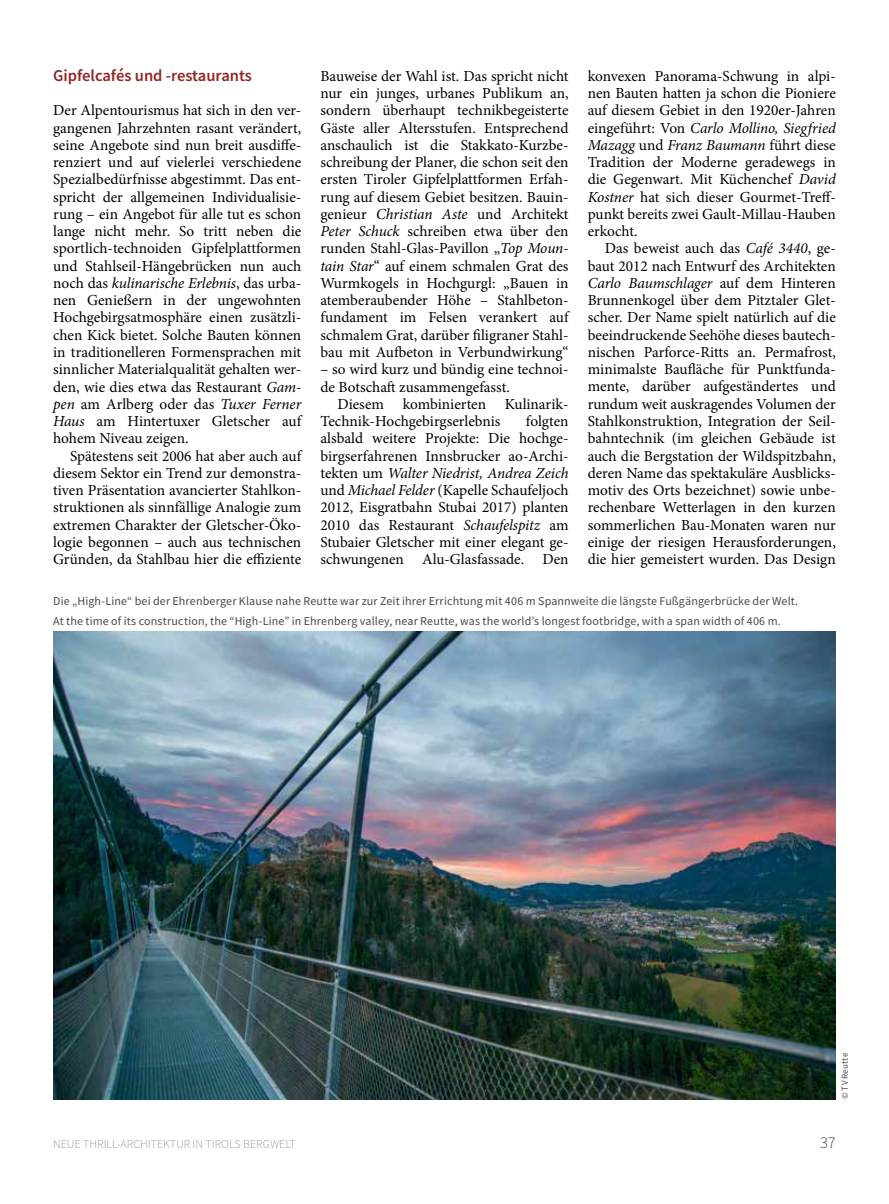
<style>
.page{position:relative;width:889px;height:1204px;background:#fff}
.page>*{position:absolute;margin:0;border:0;box-sizing:border-box;transform-origin:0 0}
.t1{font:600 16.5px "Source Sans Pro";color:#8f2724}
.t2{font:300 16.5px "Source Sans Pro";color:#494948}
.t3{font:15.3px/17.2px "Minion Pro";color:#000;text-align:justify}
.t4{font:12px/20.7px "Source Sans Pro";letter-spacing:.01em;color:#494948}
.t5{font:300 12px "Source Sans Pro";color:#9c9d9d}
.t6{font:9px "Source Sans Pro";letter-spacing:.025em;color:#494948}
.s1{font-style:italic}
</style>
<div class="page">
<img style="left:53px;top:631px;width:783px;height:468px">
<p class="t1" style="left:53px;top:65px;width:200px">Gipfelcafés und -restaurants</p>
<p class="t3" style="left:53px;top:102px;width:250px">Der Alpentourismus hat sich in den ver&shy;gangenen Jahrzehnten rasant verändert, seine Angebote sind nun breit ausdiffe&shy;renziert und auf vielerlei verschiedene Spezialbedürfnisse abgestimmt. Das ent&shy;spricht der allgemeinen Individualisie&shy;rung – ein Angebot für alle tut es schon lange nicht mehr. So tritt neben die sportlich-technoiden Gipfelplattformen und Stahlseil-Hängebrücken nun auch noch das <span class="s1">kulinarische Erlebnis</span>, das urba&shy;nen Genießern in der ungewohnten Hochgebirgsatmosphäre einen zusätzli&shy;chen Kick bietet. Solche Bauten können in traditionelleren Formensprachen mit sinnlicher Materialqualität gehalten wer&shy;den, wie dies etwa das Restaurant <span class="s1">Gam&shy;pen</span> am Arlberg oder das <span class="s1">Tuxer Ferner Haus</span> am Hintertuxer Gletscher auf hohem Niveau zeigen.</p>
<p class="t3" style="left:53px;top:447px;width:250px;text-indent:17px">Spätestens seit 2006 hat aber auch auf diesem Sektor ein Trend zur demonstra&shy;tiven Präsentation avancierter Stahlkon&shy;struktionen als sinnfällige Analogie zum extremen Charakter der Gletscher-Öko&shy;logie begonnen – auch aus technischen Gründen, da Stahlbau hier die effiziente</p>
<p class="t3" style="left:320px;top:67px;width:250px">Bauweise der Wahl ist. Das spricht nicht nur ein junges, urbanes Publikum an, sondern überhaupt technikbegeisterte Gäste aller Altersstufen. Entsprechend anschaulich ist die Stakkato-Kurzbe&shy;schreibung der Planer, die schon seit den ersten Tiroler Gipfelplattformen Erfah&shy;rung auf diesem Gebiet besitzen. Bauin&shy;genieur <span class="s1">Christian Aste</span> und Architekt <span class="s1">Peter Schuck</span> schreiben etwa über den runden Stahl-Glas-Pavillon „<span class="s1">Top Moun&shy;tain Star</span>“ auf einem schmalen Grat des Wurmkogels in Hochgurgl: „Bauen in atemberaubender Höhe – Stahlbeton&shy;fundament im Felsen verankert auf schmalem Grat, darüber filigraner Stahl&shy;bau mit Aufbeton in Verbundwirkung“</p>
<p class="t3" style="left:320px;top:361px;width:250px">– so wird kurz und bündig eine technoi&shy;de Botschaft zusammengefasst.</p>
<p class="t3" style="left:320px;top:395px;width:250px;text-indent:17px">Diesem kombinierten Kulinarik-<br>Technik-Hochgebirgserlebnis</p>
<p class="t3" style="left:587px;top:67px;width:250px">konvexen Panorama-Schwung in alpi&shy;nen Bauten hatten ja schon die Pioniere auf diesem Gebiet in den 1920er-Jahren eingeführt: Von <span class="s1">Carlo Mollino, Siegfried Mazagg</span> und <span class="s1">Franz Baumann</span> führt diese Tradition der Moderne geradewegs in die Gegenwart. Mit Küchenchef <span class="s1">David Kostner</span> hat sich dieser Gourmet-Treff&shy;punkt bereits zwei Gault-Millau-Hauben erkocht.</p>
<p class="t3" style="left:587px;top:240px;width:250px;text-indent:17px">Das beweist auch das <span class="s1">Café 3440</span>, ge&shy;baut 2012 nach Entwurf des Architekten <span class="s1">Carlo Baumschlager</span> auf dem Hinteren Brunnenkogel über dem Pitztaler Glet&shy;scher. Der Name spielt natürlich auf die beeindruckende Seehöhe dieses bautech&shy;nischen Parforce-Ritts an. Permafrost, minimalste Baufläche für Punktfunda&shy;mente, darüber aufgeständertes und rundum weit auskragendes Volumen der Stahlkonstruktion, Integration der Seil&shy;bahntechnik (im gleichen Gebäude ist auch die Bergstation der Wildspitzbahn, deren Name das spektakuläre Ausblicks&shy;motiv des Orts bezeichnet) sowie unbe&shy;rechenbare Wetterlagen in den kurzen sommerlichen Bau-Monaten waren nur einige der riesigen Herausforderungen, die hier gemeistert wurden. Das Design</p>
<p class="t4" style="left:53px;top:590px;width:746px">Die „High-Line“ bei der Ehrenberger Klause nahe Reutte war zur Zeit ihrer Errichtung mit 406 m Spannweite die längste Fußgängerbrücke der Welt.<br>At the time of its construction, the “High-Line” in Ehrenberg valley, near Reutte, was the world’s longest footbridge, with a span width of 406 m.</p>
<p class="t3" style="left:320px;top:412px;width:250px;text-indent:205px">folgten alsbald weitere Projekte: Die hochge&shy;birgserfahrenen Innsbrucker ao-Archi&shy;tekten um <span class="s1">Walter Niedrist, Andrea Zeich </span>und <span class="s1">Michael Felder</span> (Kapelle Schaufeljoch 2012, Eisgratbahn Stubai 2017) planten 2010 das Restaurant <span class="s1">Schaufelspitz</span> am Stubaier Gletscher mit einer elegant ge&shy;schwungenen Alu-Glasfassade. Den</p>
<p class="t6" style="left:839px;top:1099px;width:48px;rotate:-90deg">© TV Reutte</p>
<p class="t5" style="left:53px;top:1136px;width:244px">NEUE THRILL-ARCHITEKTUR IN TIROLS BERGWELT</p>
<p class="t2" style="left:820px;top:1132px;width:17px">37</p>
</div>
